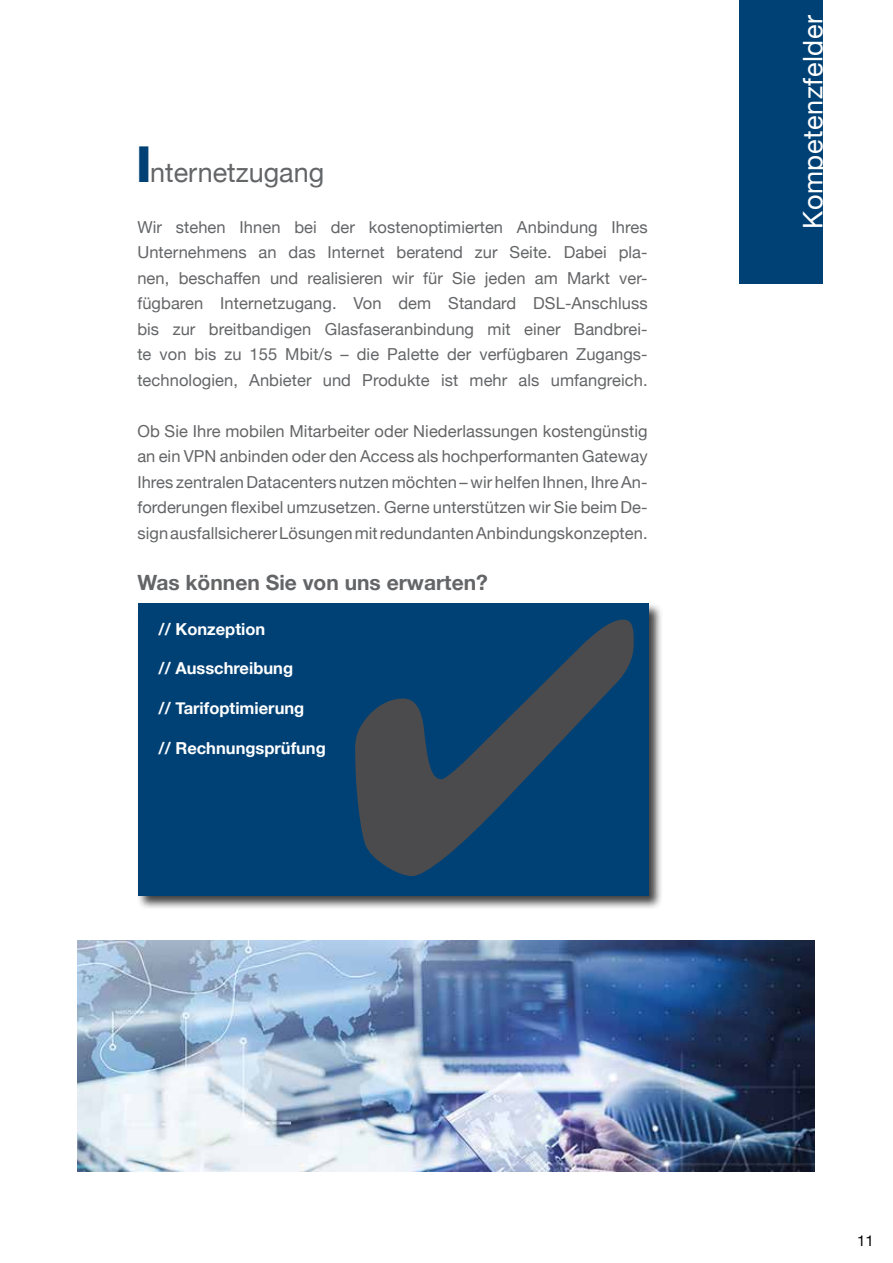
<style>
.page{position:relative;width:893px;height:1263px;background:#fff}
.page>*{position:absolute;margin:0;border:0;box-sizing:border-box;transform-origin:0 0}
.t1{font:27px "Helvetica Neue";letter-spacing:.02em;color:#fff}
.t2{font:27px "Helvetica Neue";color:#646567}
.t3{font:700 21px "Helvetica Neue";color:#646567}
.t4{font:16.5px/25.5px "Helvetica Neue";letter-spacing:.005em;color:#646567;text-align:justify}
.t5{font:700 16.5px "Helvetica Neue";color:#fff}
.t6{font:15px "Helvetica Neue";color:#000}
.s1{font-weight:900;font-stretch:condensed;font-size:49.5px;color:#004175}
</style>
<div class="page">
<div style="left:136px;top:602px;width:527px;height:308px;background:#000;opacity:.75"></div>
<div style="left:138px;top:604px;width:511px;height:292px;background:#004175"></div>
<div style="left:739px;top:0;width:83px;height:284px;background:#004175"></div>
<img style="left:78px;top:940px;width:737px;height:231px">
<h1 class="t2" style="left:137px;top:152px;width:188px"><span class="s1">I</span>nternetzugang</h1>
<p class="t4" style="left:137px;top:215px;width:512px">Wir stehen Ihnen bei der kostenoptimierten Anbindung Ihres Unternehmens an das Internet beratend zur Seite. Dabei pla&shy;nen, beschaffen und realisieren wir für Sie jeden am Markt ver&shy;fügbaren Internetzugang. Von dem Standard DSL-Anschluss bis zur breitbandigen Glasfaseranbindung mit einer Bandbrei&shy;te von bis zu 155 Mbit/s – die Palette der verfügbaren Zugangs&shy;technologien, Anbieter und Produkte ist mehr als umfangreich.</p>
<p class="t4" style="left:137px;top:419px;width:512px">Ob Sie Ihre mobilen Mitarbeiter oder Niederlassungen kostengünstig an ein VPN anbinden oder den Access als hochperformanten Gateway Ihres zentralen Datacenters nutzen möchten – wir helfen Ihnen, Ihre An&shy;forderungen flexibel umzusetzen. Gerne unterstützen wir Sie beim De&shy;sign ausfallsicherer Lösungen mit redundanten Anbindungskonzepten.</p>
<p class="t3" style="left:137px;top:566px;width:352px">Was können Sie von uns erwarten?</p>
<p class="t5" style="left:159px;top:616px;width:108px">// Konzeption</p>
<p class="t5" style="left:159px;top:656px;width:136px">// Ausschreibung</p>
<p class="t5" style="left:159px;top:695px;width:147px">// Tarifoptimierung</p>
<p class="t5" style="left:159px;top:735px;width:169px">// Rechnungsprüfung</p>
<h1 class="t1" style="left:793px;top:229px;width:215px;rotate:-90deg">Kompetenzfelder</h1>
<p class="t6" style="left:857px;top:1230px;width:18px">11</p>
</div>
